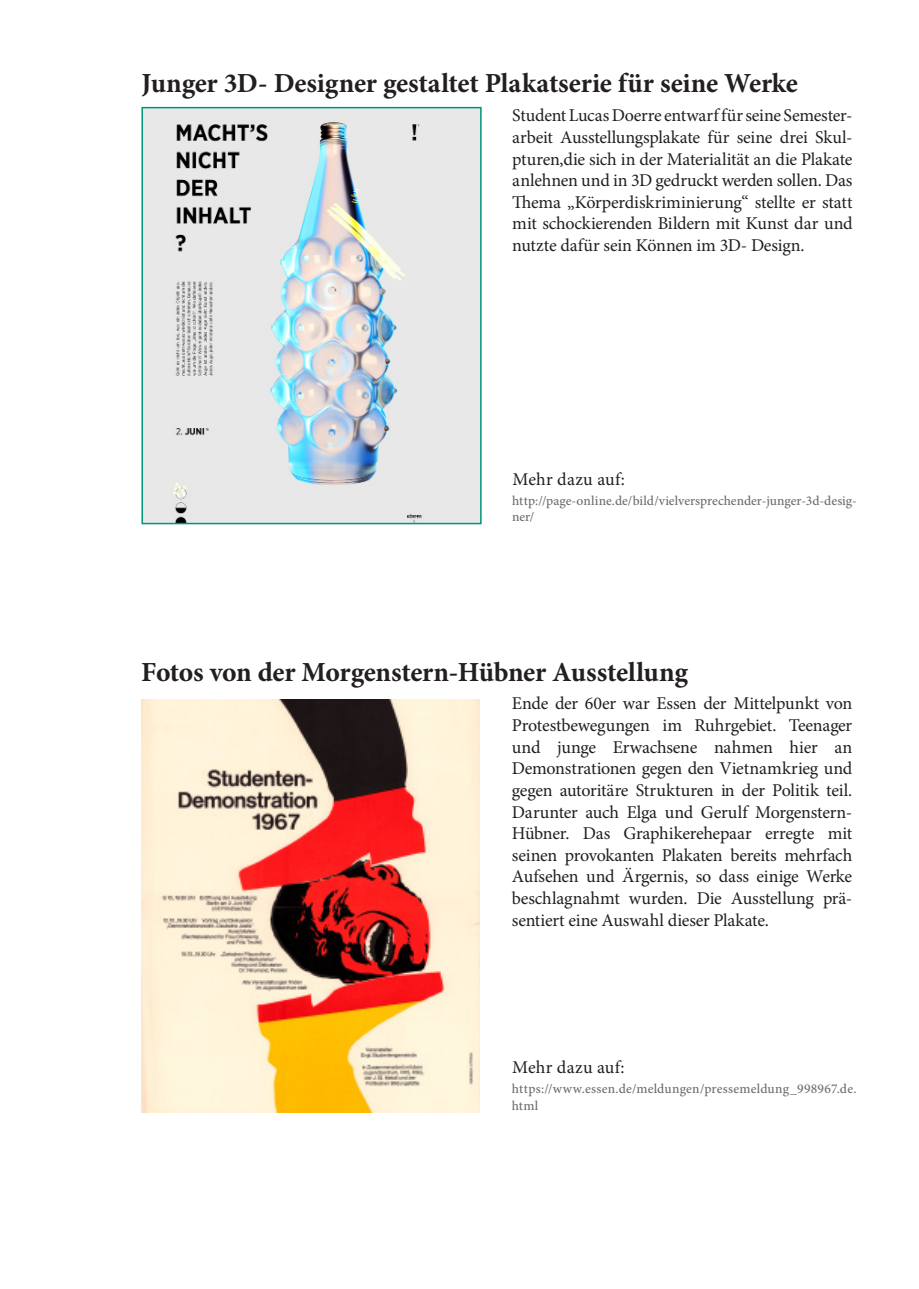
<style>
.page{position:relative;width:919px;height:1289px;background:#fff}
.page>*{position:absolute;margin:0;border:0;box-sizing:border-box;transform-origin:0 0}
.t1{font:700 27.6px "Minion Pro";letter-spacing:-.01em;color:#231f20}
.Copy{font:18px/21.6px "Minion Pro";letter-spacing:-.01em;color:#231f20;text-align:justify}
.Copy-2{font:18px "Minion Pro";letter-spacing:.015em;color:#231f20}
.Copy-3{font:500 13.5px/16.2px "Minion Pro";letter-spacing:.01em;color:#6c6d70}
</style>
<div class="page">
<img style="left:144px;top:110px;width:334px;height:411px">
<div style="left:141px;top:107px;width:340px;height:417px;border:2px solid #00947d"></div>
<img style="left:141px;top:699px;width:338px;height:413px">
<p class="t1" style="left:141px;top:64px;width:658px">Junger 3D- Designer gestaltet Plakatserie für seine Werke</p>
<p class="Copy" style="left:512px;top:105px;width:342px">Student Lucas Doerre entwarf für seine Semester&shy;arbeit Ausstellungsplakate für seine drei Skul&shy;pturen,die sich in der Materialität an die Plakate anlehnen und in 3D gedruckt werden sollen. Das Thema „Körperdiskriminierung“ stellte er statt mit schockierenden Bildern mit Kunst dar und nutzte dafür sein Können im 3D- Design.</p>
<p class="Copy-2" style="left:512px;top:467px;width:114px">Mehr dazu auf:</p>
<p class="Copy-3" style="left:512px;top:493px;width:346px">http://page-online.de/bild/vielversprechender-junger-3d-desig&shy;ner/</p>
<p class="t1" style="left:141px;top:652px;width:548px">Fotos von der Morgenstern-Hübner Ausstellung</p>
<p class="Copy" style="left:512px;top:693px;width:342px">Ende der 60er war Essen der Mittelpunkt von Protestbewegungen im Ruhrgebiet. Teenager und junge Erwachsene nahmen hier an Demonstrationen gegen den Vietnamkrieg und gegen autoritäre Strukturen in der Politik teil.<br>Darunter auch Elga und Gerulf Morgenstern-Hübner. Das Graphikerehepaar erregte mit seinen provokanten Plakaten bereits mehrfach Aufsehen und Ärgernis, so dass einige Werke beschlagnahmt wurden. Die Ausstellung prä&shy;sentiert eine Auswahl dieser Plakate.</p>
<p class="Copy-2" style="left:512px;top:1055px;width:114px">Mehr dazu auf:</p>
<p class="Copy-3" style="left:512px;top:1080px;width:346px">https://www.essen.de/meldungen/pressemeldung_998967.de. html</p>
</div>
